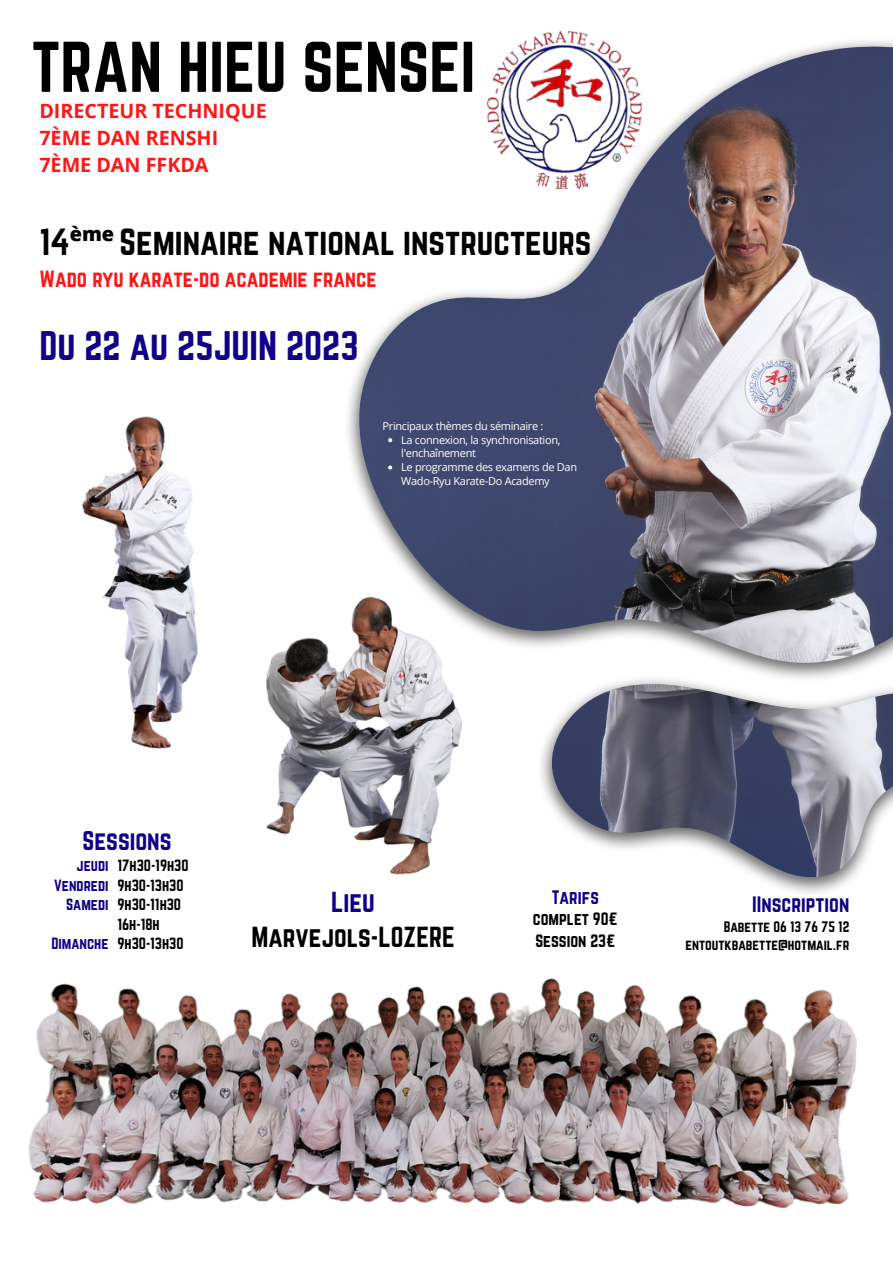
<style>
.page{position:relative;width:893px;height:1264px;background:#fff}
.page>*{position:absolute;margin:0;border:0;box-sizing:border-box;transform-origin:0 0}
.t1{font:62.7px "Norwester";color:#000}
.t2{font:36.15px "Norwester";color:#110089}
.t3{font:33.15px "Norwester";color:#000}
.t4{font:25.35px "Norwester";color:#000}
.t5{font:25.35px "Norwester";color:#110089}
.t6{font:23.7px "Norwester";color:#110089}
.t7{font:20.55px "Norwester";color:#ff1616}
.t8{font:800 19.95px "Open Sans";color:#000}
.t9{font:700 19.65px "Open Sans";color:#ff1616}
.t10{font:19.5px "Norwester";color:#110089}
.t11{font:17.1px "Norwester";color:#110089}
.t12{font:15.75px "Norwester";color:#000}
.t13{font:14.25px "Norwester";color:#000}
.t14{font:14.25px "Norwester";color:#110089}
.t15{font:13.35px "Norwester";color:#000}
.t16{font:10.95px/13.6px "Open Sans";letter-spacing:-.03em;color:#fff}
</style>
<div class="page">
<img style="left:359px;top:41px;width:533px;height:839px">
<img style="left:486px;top:31px;width:156px;height:157px">
<img style="left:28px;top:978px;width:829px;height:231px">
<img style="left:266px;top:540px;width:208px;height:340px">
<svg style="left:388px;top:438px;width:4px;height:4px"></svg>
<svg style="left:388px;top:465px;width:4px;height:4px"></svg>
<img style="left:82px;top:416px;width:190px;height:334px">
<p class="t1" style="left:31px;top:29px;width:445px">TRAN HIEU SENSEI</p>
<p class="t9" style="left:39px;top:97px;width:229px">DIRECTEUR TECHNIQUE</p>
<p class="t9" style="left:39px;top:124px;width:180px">7ÈME DAN RENSHI</p>
<p class="t9" style="left:39px;top:151px;width:171px">7ÈME DAN FFKDA</p>
<p class="t8" style="left:70px;top:219px;width:46px">ème</p>
<p class="t3" style="left:39px;top:222px;width:32px">14</p>
<p class="t3" style="left:120px;top:222px;width:473px">Seminaire national instructeurs</p>
<p class="t7" style="left:39px;top:266px;width:339px">Wado ryu karate-do academie france</p>
<p class="t2" style="left:39px;top:323px;width:320px">Du 22 au 25JUIN 2023</p>
<p class="t16" style="left:382px;top:419px;width:162px">Principaux thèmes du séminaire :</p>
<p class="t16" style="left:401px;top:432px;width:161px">La connexion, la synchronisation, l'enchaînement</p>
<p class="t16" style="left:401px;top:460px;width:177px">Le programme des examens de Dan<br>Wado-Ryu Karate-Do Academy</p>
<p class="t6" style="left:82px;top:826px;width:91px">Sessions</p>
<p class="t14" style="left:77px;top:856px;width:33px">jeudi</p>
<p class="t14" style="left:54px;top:876px;width:56px">Vendredi</p>
<p class="t14" style="left:66px;top:896px;width:44px">Samedi</p>
<p class="t14" style="left:51px;top:935px;width:59px">Dimanche</p>
<p class="t13" style="left:117px;top:856px;width:73px">17h30-19h30</p>
<p class="t13" style="left:117px;top:876px;width:68px">9h30-13h30</p>
<p class="t13" style="left:117px;top:896px;width:65px">9h30-11h30</p>
<p class="t13" style="left:117px;top:915px;width:44px">16h-18h</p>
<p class="t13" style="left:117px;top:935px;width:68px">9h30-13h30</p>
<p class="t5" style="left:331px;top:886px;width:45px">Lieu</p>
<p class="t4" style="left:251px;top:922px;width:205px">Marvejols-LOZERE</p>
<p class="t11" style="left:551px;top:886px;width:49px">Tarifs</p>
<p class="t12" style="left:533px;top:909px;width:86px">complet 90€</p>
<p class="t12" style="left:535px;top:930px;width:81px">Session 23€</p>
<p class="t10" style="left:752px;top:892px;width:98px">IInscription</p>
<p class="t15" style="left:723px;top:918px;width:127px">Babette 06 13 76 75 12</p>
<p class="t15" style="left:685px;top:936px;width:165px">entoutkbabette@hotmail.fr</p>
</div>
